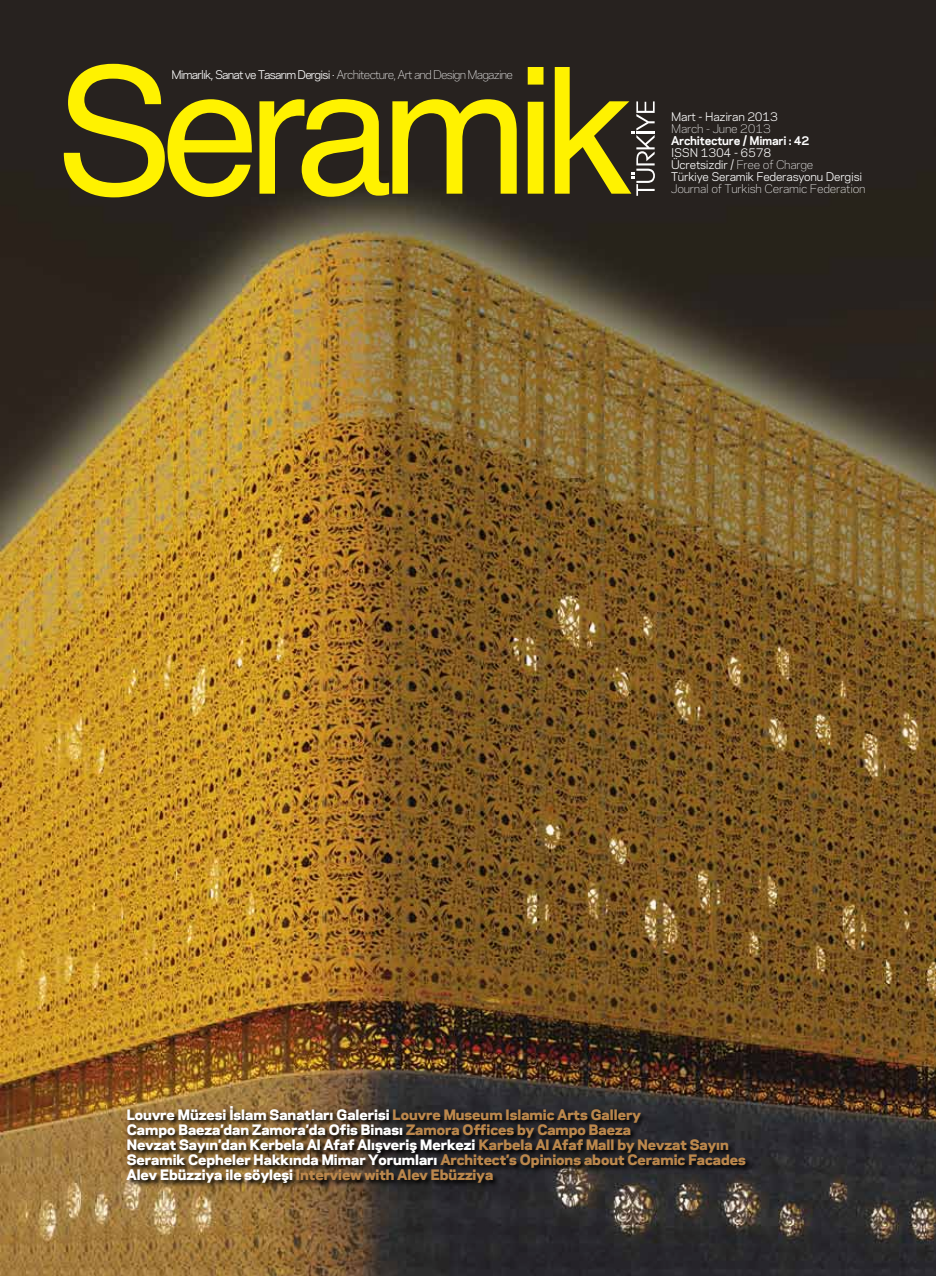
<style>
.page{position:relative;width:936px;height:1276px;background:#fff}
.page>*{position:absolute;margin:0;border:0;box-sizing:border-box;transform-origin:0 0}
.t1{font:800 13.5px/15px "Galaxie Polaris";color:#fff}
.t2{font:11.25px/12px "Galaxie Polaris";letter-spacing:-.02em;color:#fff}
.t3{font:300 11.25px "Galaxie Polaris";letter-spacing:-.07em;color:#fff}
.t4{font:300 11.25px "Galaxie Polaris";letter-spacing:-.02em;color:#fff}
.t5{font:700 11.25px "Galaxie Polaris";letter-spacing:-.02em;color:#fff}
.s1{font-weight:400}
.s2{font-weight:300}
.s3{color:#bb874c}
</style>
<div class="page">
<img style="left:0;top:0;width:935px;height:1276px">
<svg style="left:64px;top:64px;width:188px;height:133px"></svg>
<svg style="left:259px;top:99px;width:257px;height:98px"></svg>
<svg style="left:527px;top:67px;width:16px;height:127px"></svg>
<svg style="left:554px;top:67px;width:101px;height:129px"></svg>
<svg style="left:125px;top:1104px;width:628px;height:85px"></svg>
<p class="t3" style="left:171px;top:67px;width:343px"><span class="s1">Mimarlık, Sanat ve Tasarım Dergisi </span><sup>.</sup> Architecture, Art and Design Magazine</p>
<p class="t2" style="left:671px;top:110px;width:108px">Mart - Haziran 2013</p>
<p class="t4" style="left:671px;top:121px;width:101px">March - June 2013</p>
<p class="t5" style="left:671px;top:133px;width:140px">Architecture / Mimari : 42</p>
<p class="t2" style="left:671px;top:146px;width:193px">ISSN 1304 - 6578<br>Ücretsizdir / <span class="s2">Free of Charge<br></span>Türkiye Seramik Federasyonu Dergisi</p>
<p class="t4" style="left:671px;top:181px;width:196px">Journal of Turkish Ceramic Federation</p>
<p class="t1" style="left:127px;top:1106px;width:620px">Louvre Müzesi İslam Sanatları Galerisi <span class="s3">Louvre Museum Islamic Arts Gallery<br></span>Campo Baeza’dan Zamora’da Ofis Binası <span class="s3">Zamora Offices by Campo Baeza<br></span>Nevzat Sayın’dan Kerbela Al Afaf Alışveriş Merkezi <span class="s3">Karbela Al Afaf Mall by Nevzat Sayın </span>Seramik Cepheler Hakkında Mimar Yorumları <span class="s3">Architect’s Opinions about Ceramic Facades </span>Alev Ebüzziya ile söyleşi <span class="s3">Interview with Alev Ebüzziya</span></p>
</div>
